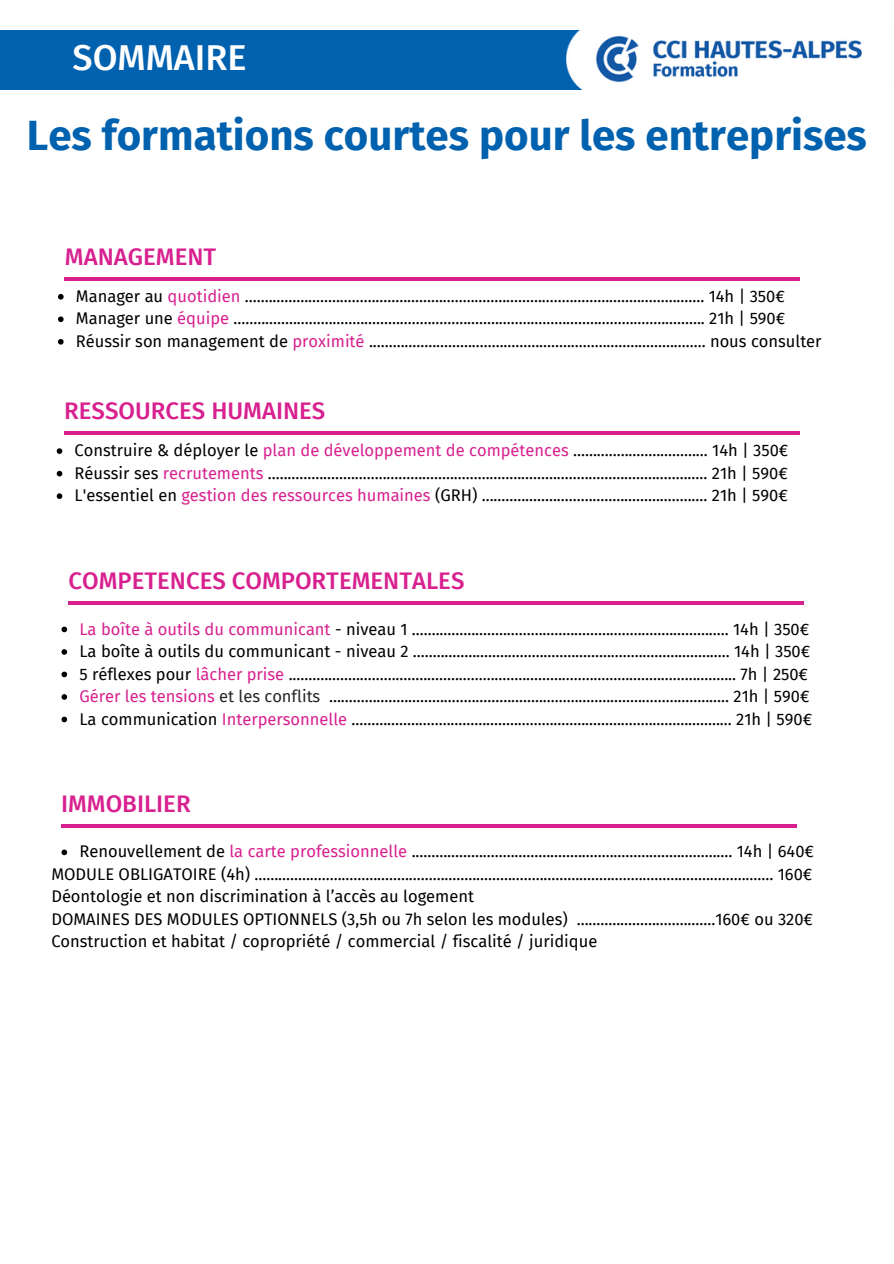
<style>
.page{position:relative;width:894px;height:1264px;background:#fff}
.page>*{position:absolute;margin:0;border:0;box-sizing:border-box;transform-origin:0 0}
.t1{font:700 42px "Fira Sans";color:#0061af}
.t2{font:500 36px "Fira Sans";color:#fff}
.t3{font:500 24px "Fira Sans";color:#d8208f}
.t4{font:16.5px/22.5px "Fira Sans";color:#000;text-align:right}
.t5{font:16.5px "Fira Sans";color:#d8208f}
.s1{color:#d8208f}
.s2{color:#262626}
</style>
<div class="page">
<hr style="left:65px;top:277px;width:734px;height:4px;background:#d8208f">
<hr style="left:64px;top:432px;width:735px;height:3px;background:#d8208f">
<hr style="left:68px;top:601px;width:734px;height:3px;background:#d8208f">
<hr style="left:62px;top:824px;width:734px;height:3px;background:#d8208f">
<div style="left:0;top:30px;width:815px;height:59px;background:#0061af"></div>
<img style="left:566px;top:30px;width:296px;height:60px">
<svg style="left:57px;top:448px;width:5px;height:6px"></svg>
<svg style="left:57px;top:471px;width:5px;height:5px"></svg>
<svg style="left:57px;top:493px;width:5px;height:6px"></svg>
<svg style="left:58px;top:294px;width:6px;height:5px"></svg>
<svg style="left:58px;top:316px;width:6px;height:6px"></svg>
<svg style="left:58px;top:339px;width:6px;height:5px"></svg>
<svg style="left:61px;top:626px;width:6px;height:6px"></svg>
<svg style="left:61px;top:649px;width:6px;height:5px"></svg>
<svg style="left:61px;top:671px;width:6px;height:6px"></svg>
<svg style="left:61px;top:694px;width:6px;height:5px"></svg>
<svg style="left:61px;top:716px;width:6px;height:6px"></svg>
<svg style="left:61px;top:849px;width:6px;height:6px"></svg>
<p class="t2" style="left:73px;top:37px;width:175px">SOMMAIRE</p>
<p class="t1" style="left:27px;top:111px;width:841px">Les formations courtes pour les entreprises</p>
<p class="t3" style="left:65px;top:243px;width:153px">MANAGEMENT</p>
<p class="t4" style="left:76px;top:285px;width:710px">Manager au <span class="s1">quotidien</span> .................................................................................................................... 14h | 350€</p>
<p class="t4" style="left:76px;top:307px;width:710px">Manager une <span class="s1">équipe</span> ....................................................................................................................... 21h | 590€</p>
<p class="t4" style="left:76px;top:330px;width:747px">Réussir son management de <span class="s1">proximité</span> ..................................................................................... nous consulter</p>
<h3 class="t3" style="left:64px;top:397px;width:262px">RESSOURCES HUMAINES</h3>
<h2 class="t4" style="left:75px;top:439px;width:715px">Construire &amp; déployer le <span class="s1">plan de développement de compétences</span> .................................. 14h | 350€</h2>
<h1 class="t4" style="left:75px;top:462px;width:714px">Réussir ses <span class="s1">recrutements</span> ............................................................................................................... 21h | 590€</h1>
<h3 class="t4" style="left:75px;top:484px;width:714px">L'essentiel en <span class="s1">gestion des ressources humaines</span> (GRH) ......................................................... 21h | 590€</h3>
<p class="t3" style="left:68px;top:566px;width:397px">COMPETENCES COMPORTEMENTALES</p>
<p class="t4" style="left:79px;top:617px;width:731px"><span class="s1">La boîte à outils du communicant</span> - niveau 1 ................................................................................ 14h | 350€</p>
<p class="t4" style="left:79px;top:640px;width:732px">La boîte à outils du communicant - niveau 2 ................................................................................ 14h | 350€</p>
<p class="t4" style="left:79px;top:662px;width:730px">5 réflexes pour <span class="s1">lâcher prise</span> ................................................................................................................. 7h | 250€</p>
<p class="t5" style="left:79px;top:686px;width:242px">Gérer les tensions <span class="s2">et les conflits</span></p>
<h3 class="t4" style="left:79px;top:685px;width:734px">..................................................................................................... 21h | 590€<br>La communication <span class="s1">Interpersonnelle</span> ................................................................................................ 21h | 590€</h3>
<p class="t3" style="left:61px;top:789px;width:131px">IMMOBILIER</p>
<p class="t4" style="left:79px;top:840px;width:736px">Renouvellement de <span class="s1">la carte professionnelle</span> ................................................................................. 14h | 640€</p>
<p class="t4" style="left:51px;top:863px;width:763px;text-align:left">MODULE OBLIGATOIRE (4h) ................................................................................................................................... 160€ Déontologie et non discrimination à l’accès au logement<br>DOMAINES DES MODULES OPTIONNELS (3,5h ou 7h selon les modules) ...................................160€ ou 320€ Construction et habitat / copropriété / commercial / fiscalité / juridique</p>
</div>
